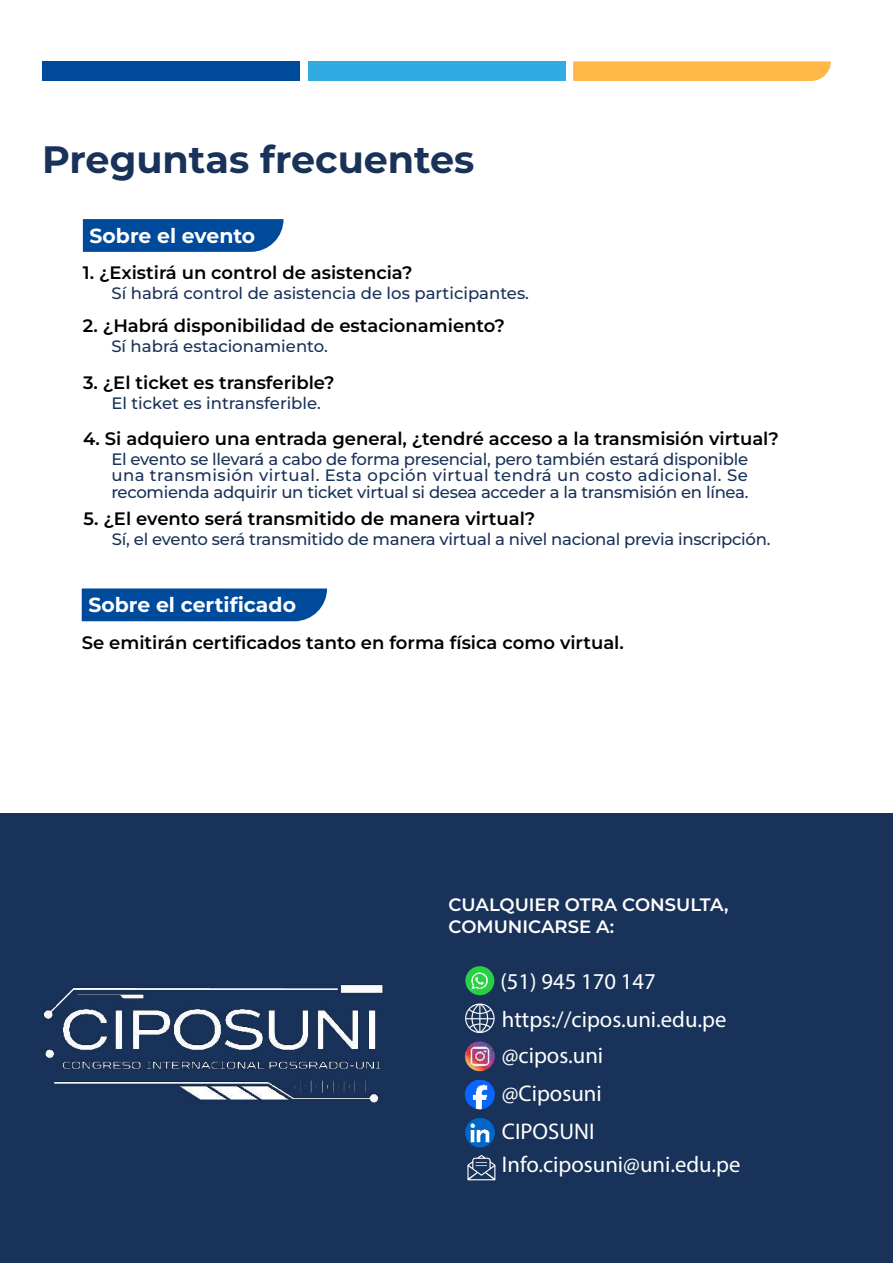
<style>
.page{position:relative;width:893px;height:1263px;background:#fff}
.page>*{position:absolute;margin:0;border:0;box-sizing:border-box;transform-origin:0 0}
.t1{font:700 38.1px "Montserrat";color:#193259}
.t2{font:22.65px/37.7px "Myriad Pro";color:#fff}
.t3{font:700 20.4px "Montserrat";color:#fff}
.t4{font:600 18px "Montserrat";color:#000}
.t5{font:600 18px/21.6px "Montserrat";color:#fff}
.t6{font:500 16.5px/16.5px "Montserrat";letter-spacing:-.015em;color:#193259;text-align:justify}
</style>
<div class="page">
<div style="left:42px;top:61px;width:258px;height:20px;background:#004a9b"></div>
<div style="left:309px;top:61px;width:257px;height:20px;background:#30ace2"></div>
<svg style="left:573px;top:61px;width:258px;height:20px;background:#ffba4c"></svg>
<svg style="left:83px;top:219px;width:201px;height:33px;background:#0b519f"></svg>
<div style="left:82px;top:588px;width:245px;height:33px;background:#004a9b"></div>
<div style="left:0;top:813px;width:893px;height:450px;background:#193259"></div>
<img style="left:44px;top:984px;width:339px;height:119px">
<img style="left:465px;top:966px;width:29px;height:29px;border-radius:15px">
<svg style="left:465px;top:1003px;width:30px;height:30px"></svg>
<img style="left:465px;top:1041px;width:30px;height:30px;border-radius:15px">
<img style="left:465px;top:1079px;width:30px;height:30px;border-radius:15px">
<img style="left:465px;top:1118px;width:30px;height:29px;border-radius:15px">
<svg style="left:467px;top:1155px;width:28px;height:25px"></svg>
<h1 class="t1" style="left:42px;top:132px;width:434px">Preguntas frecuentes</h1>
<p class="t3" style="left:90px;top:221px;width:167px">Sobre el evento</p>
<p class="t4" style="left:83px;top:260px;width:331px">1. ¿Existirá un control de asistencia?</p>
<p class="t6" style="left:112px;top:284px;width:419px">Sí habrá control de asistencia de los participantes.</p>
<p class="t6" style="left:111px;top:337px;width:218px">Sí habrá estacionamiento.</p>
<p class="t4" style="left:83px;top:313px;width:424px">2. ¿Habrá disponibilidad de estacionamiento?</p>
<p class="t4" style="left:83px;top:370px;width:253px">3. ¿El ticket es transferible?</p>
<p class="t6" style="left:111px;top:394px;width:211px">El ticket es intransferible.</p>
<p class="t4" style="left:83px;top:426px;width:697px">4. Si adquiero una entrada general, ¿tendré acceso a la transmisión virtual?</p>
<p class="t6" style="left:111px;top:450px;width:639px">El evento se llevará a cabo de forma presencial, pero también estará disponible una transmisión virtual. Esta opción virtual tendrá un costo adicional. Se recomienda adquirir un ticket virtual si desea acceder a la transmisión en línea.</p>
<p class="t4" style="left:84px;top:506px;width:453px">5. ¿El evento será transmitido de manera virtual?</p>
<p class="t6" style="left:112px;top:530px;width:660px">Sí, el evento será transmitido de manera virtual a nivel nacional previa inscripción.</p>
<p class="t3" style="left:88px;top:590px;width:209px">Sobre el certificado</p>
<p class="t4" style="left:82px;top:630px;width:544px">Se emitirán certificados tanto en forma física como virtual.</p>
<p class="t5" style="left:448px;top:893px;width:282px">CUALQUIER OTRA CONSULTA,<br>COMUNICARSE A:</p>
<h2 class="t2" style="left:500px;top:962px;width:227px">(51) 945 170 147 https://cipos.uni.edu.pe @cipos.uni<br>@Ciposuni<br>CIPOSUNI</h2>
<h2 class="t2" style="left:502px;top:1145px;width:240px">Info.ciposuni@uni.edu.pe</h2>
</div>
